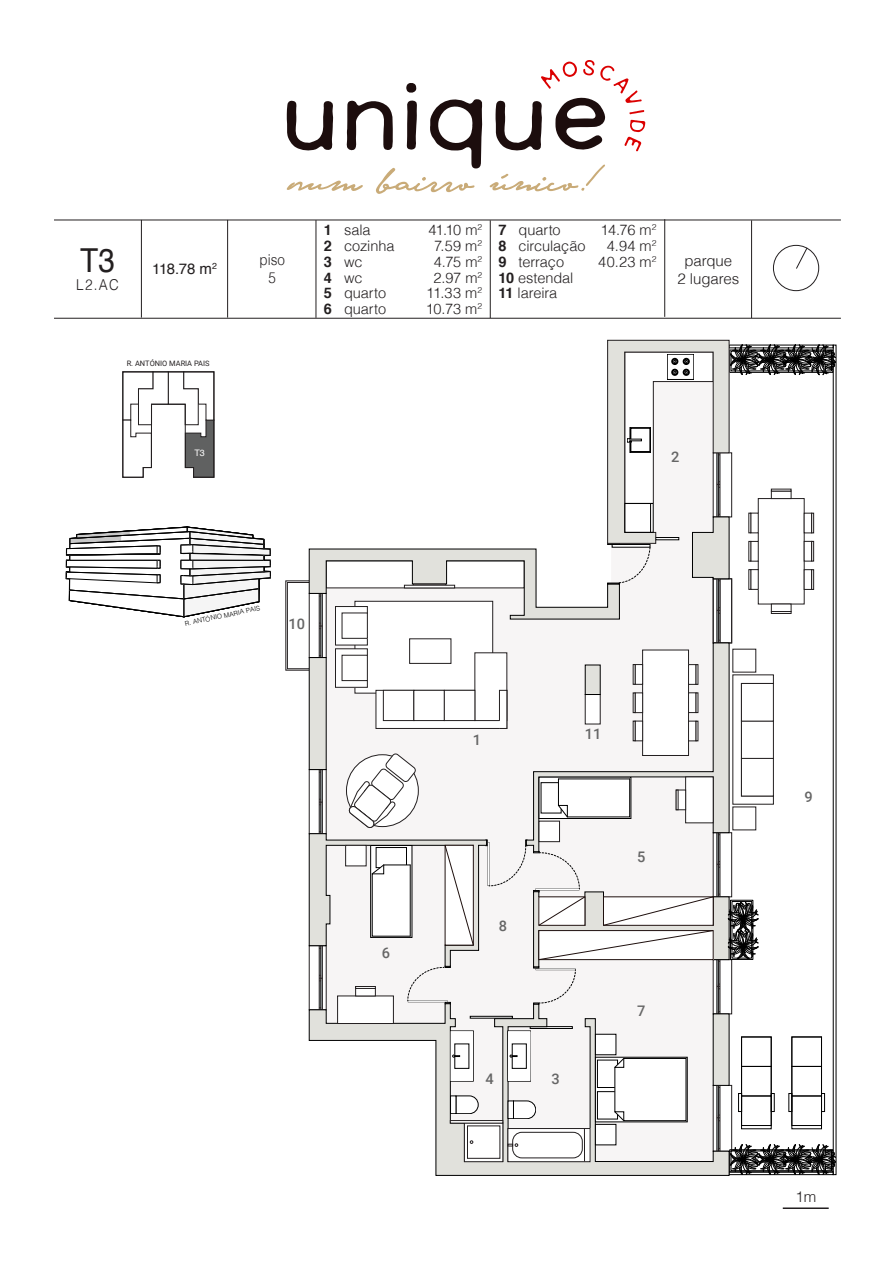
<style>
.page{position:relative;width:893px;height:1263px;background:#fff}
.page>*{position:absolute;margin:0;border:0;box-sizing:border-box;transform-origin:0 0}
.t1{font:33px "Helvetica";color:#231f20;scale:.9 1}
.t2{font:300 15px/18px "Helvetica";color:#231f20;text-align:center}
.t3{font:300 15px/18px "Helvetica";color:#231f20;text-align:center;scale:.9 1}
.t4{font:15px "Helvetica";color:#231f20}
.t5{font:300 14.55px "Helvetica";letter-spacing:-.005em;color:#231f20}
.t6{font:500 14.55px "Roboto";color:#666}
.t7{font:9px "Helvetica";color:#fff}
.t8{font:7.5px "Roboto";color:#231f20}
.t9{font:300 6.6px "Helvetica";color:#000}
.s1{font-weight:700}
</style>
<div class="page">
<hr style="left:783px;top:1207px;width:46px;height:2px;background:#231f20">
<hr style="left:54px;top:220px;width:787px;height:1px;background:#231f20">
<hr style="left:54px;top:318px;width:787px;height:1px;background:#231f20">
<hr style="left:227px;top:220px;width:1px;height:98px;background:#231f20">
<div style="left:773px;top:245px;width:46px;height:46px;border:1px solid #231f20;border-radius:50%"></div>
<svg style="left:796px;top:247px;width:12px;height:22px"></svg>
<hr style="left:316px;top:220px;width:1px;height:98px;background:#231f20">
<hr style="left:141px;top:220px;width:1px;height:98px;background:#231f20">
<hr style="left:664px;top:219px;width:1px;height:98px;background:#231f20">
<hr style="left:751px;top:220px;width:1px;height:98px;background:#231f20">
<hr style="left:490px;top:220px;width:1px;height:98px;background:#231f20">
<svg style="left:122px;top:371px;width:92px;height:106px"></svg>
<svg style="left:66px;top:527px;width:205px;height:90px"></svg>
<div style="left:287px;top:582px;width:22px;height:87px;border:1px solid #231f20"></div>
<svg style="left:309px;top:340px;width:527px;height:835px"></svg>
<div style="left:612px;top:544px;width:38px;height:3px;background:#fff;border:1px solid #000"></div>
<svg style="left:495px;top:60px;width:150px;height:92px"></svg>
<svg style="left:287px;top:83px;width:196px;height:111px"></svg>
<svg style="left:489px;top:164px;width:116px;height:27px"></svg>
<p class="t1" style="left:80px;top:235px;width:40px">T3</p>
<p class="t3" style="left:76px;top:275px;width:49px">L2.AC</p>
<p class="t4" style="left:152px;top:257px;width:66px">118.78 m<sup>2</sup></p>
<p class="t8" style="left:127px;top:358px;width:84px">R. ANTÓNIO MARIA PAIS</p>
<p class="t7" style="left:194px;top:446px;width:12px">T3</p>
<p class="t3" style="left:259px;top:250px;width:30px">piso<br>5</p>
<p class="t5" style="left:324px;top:218px;width:48px"><span class="s1">1</span> sala</p>
<p class="t5" style="left:324px;top:234px;width:72px"><span class="s1">2</span> cozinha</p>
<p class="t5" style="left:324px;top:249px;width:40px"><span class="s1">3</span> wc</p>
<p class="t5" style="left:324px;top:265px;width:40px"><span class="s1">4</span> wc</p>
<p class="t5" style="left:324px;top:281px;width:64px"><span class="s1">5</span> quarto</p>
<p class="t5" style="left:324px;top:297px;width:64px"><span class="s1">6</span> quarto</p>
<p class="t5" style="left:428px;top:218px;width:55px">41.10 m<sup>2</sup></p>
<p class="t5" style="left:434px;top:234px;width:49px">7.59 m<sup>2</sup></p>
<p class="t5" style="left:434px;top:249px;width:50px">4.75 m<sup>2</sup></p>
<p class="t5" style="left:433px;top:265px;width:50px">2.97 m<sup>2</sup></p>
<p class="t5" style="left:426px;top:281px;width:57px">11.33 m<sup>2</sup></p>
<p class="t5" style="left:426px;top:297px;width:58px">10.73 m<sup>2</sup></p>
<p class="t5" style="left:498px;top:218px;width:64px"><span class="s1">7</span> quarto</p>
<p class="t5" style="left:498px;top:233px;width:89px"><span class="s1">8</span> circulação</p>
<p class="t5" style="left:498px;top:249px;width:67px"><span class="s1">9</span> terraço</p>
<p class="t5" style="left:498px;top:265px;width:77px"><span class="s1">10</span> estendal</p>
<p class="t5" style="left:498px;top:281px;width:60px"><span class="s1">11</span> lareira</p>
<p class="t5" style="left:601px;top:217px;width:57px">14.76 m<sup>2</sup></p>
<p class="t5" style="left:607px;top:233px;width:51px">4.94 m<sup>2</sup></p>
<p class="t5" style="left:598px;top:249px;width:60px">40.23 m<sup>2</sup></p>
<p class="t2" style="left:677px;top:250px;width:63px">parque<br>2 lugares</p>
<p class="t6" style="left:671px;top:446px;width:10px">2</p>
<p class="t9" style="left:184px;top:618px;width:78px;rotate:-12deg">R. ANTÓNIO MARIA PAIS</p>
<p class="t6" style="left:288px;top:613px;width:18px">10</p>
<p class="t6" style="left:382px;top:943px;width:10px">6</p>
<p class="t6" style="left:473px;top:729px;width:10px">1</p>
<p class="t6" style="left:585px;top:724px;width:18px">11</p>
<p class="t6" style="left:499px;top:915px;width:10px">8</p>
<p class="t6" style="left:485px;top:1068px;width:10px">4</p>
<p class="t6" style="left:551px;top:1068px;width:10px">3</p>
<p class="t6" style="left:637px;top:846px;width:10px">5</p>
<p class="t6" style="left:637px;top:1001px;width:10px">7</p>
<p class="t6" style="left:804px;top:786px;width:10px">9</p>
<p class="t2" style="left:796px;top:1187px;width:22px">1m</p>
</div>
